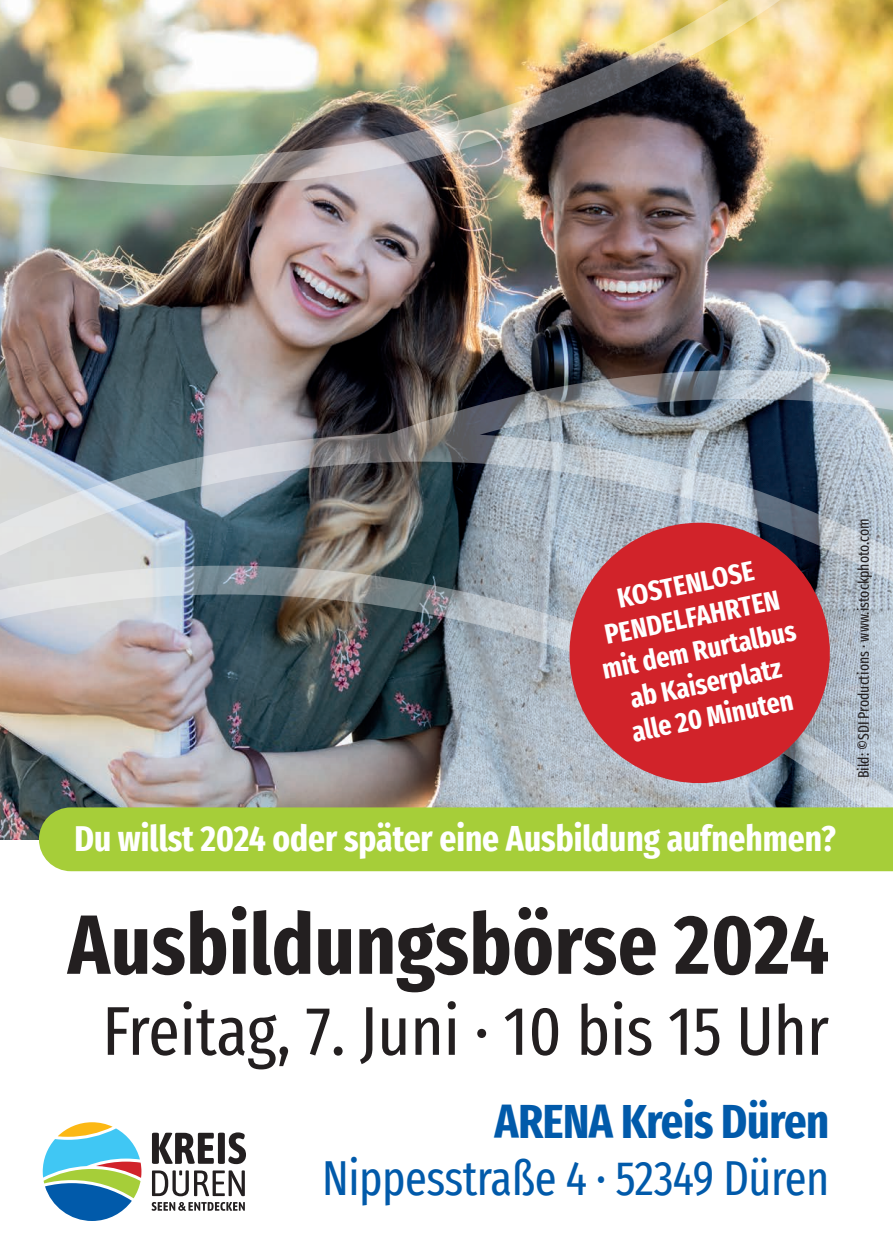
<style>
.page{position:relative;width:893px;height:1259px;background:#fff}
.page>*{position:absolute;margin:0;border:0;box-sizing:border-box;transform-origin:0 0}
.t1{font:700 extra-condensed 84px "Fira Sans";letter-spacing:.01em;color:#231f20}
.t2{font:extra-condensed 69px "Fira Sans";color:#231f20}
.t3{font:extra-condensed 48px/57.6px "Fira Sans";letter-spacing:-.01em;color:#015aaa;text-align:right}
.t4{font:700 extra-condensed 36px "Fira Sans";color:#fff}
.t5{font:700 extra-condensed 27.9px "Fira Sans";color:#fff}
.t6{font:extra-condensed 15px "Fira Sans";color:#231f20}
.s1{font-weight:700}
</style>
<div class="page">
<img style="left:0;top:0;width:893px;height:872px">
<div style="left:39px;top:807px;width:854px;height:64px;background:#a6ce39"></div>
<svg style="left:558px;top:511px;width:284px;height:284px;background:#be4f57"></svg>
<svg style="left:43px;top:1122px;width:98px;height:99px"></svg>
<svg style="left:152px;top:1132px;width:94px;height:64px"></svg>
<svg style="left:152px;top:1202px;width:93px;height:8px"></svg>
<p class="t5" style="left:613px;top:576px;width:140px;rotate:-12deg">KOSTENLOSE</p>
<p class="t5" style="left:601px;top:613px;width:179px;rotate:-12deg">PENDELFAHRTEN</p>
<p class="t5" style="left:598px;top:648px;width:198px;rotate:-12deg">mit dem Rurtalbus</p>
<p class="t5" style="left:626px;top:676px;width:155px;rotate:-12deg">ab Kaiserplatz</p>
<p class="t5" style="left:627px;top:710px;width:165px;rotate:-12deg">alle 20 Minuten</p>
<p class="t4" style="left:74px;top:808px;width:763px">Du willst 2024 oder später eine Ausbildung aufnehmen?</p>
<p class="t1" style="left:68px;top:874px;width:763px">Ausbildungsbörse 2024</p>
<p class="t2" style="left:103px;top:978px;width:728px">Freitag, 7. Juni · 10 bis 15 Uhr</p>
<p class="t3" style="left:322px;top:1090px;width:508px"><span class="s1">ARENA Kreis Düren<br></span>Nippesstraße 4 · 52349 Düren</p>
<p class="t6" style="left:852px;top:778px;width:261px;rotate:-90deg">Bild: ©SDI Productions · www.istockphoto.com</p>
</div>
